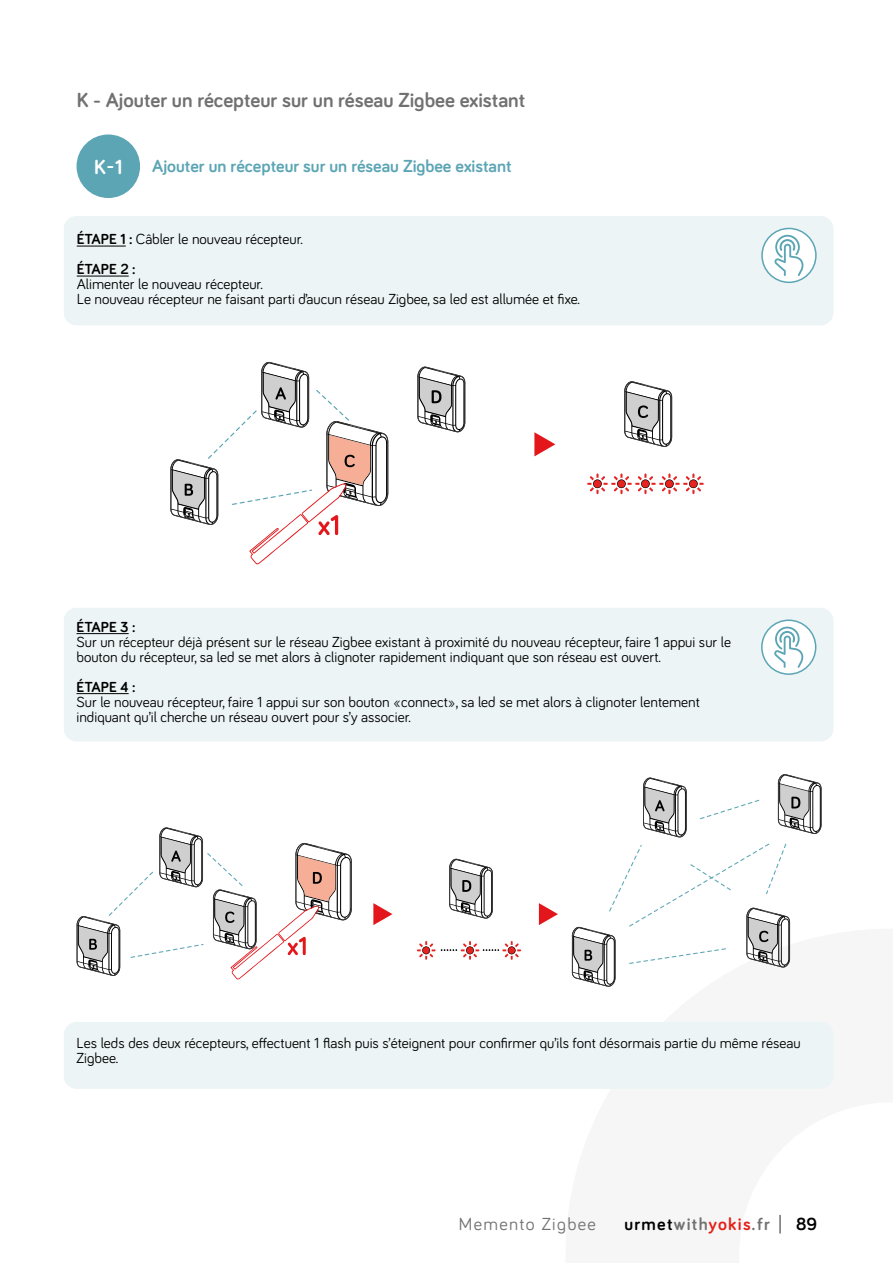
<style>
.page{position:relative;width:893px;height:1263px;background:#fff}
.page>*{position:absolute;margin:0;border:0;box-sizing:border-box;transform-origin:0 0}
.t1{font:700 21px "Bariol";color:#727171}
.t2{font:700 21px "Bariol";color:#fff}
.t3{font:700 18px "Bariol";color:#5ca5b5}
.t4{font:700 18px "Bariol";letter-spacing:.075em;color:#727171}
.t5{font:18px "Bariol";letter-spacing:.075em;color:#727171}
.t6{font:700 18px "Bariol";color:#000}
.t7{font:15px/15px "Bariol";color:#000}
.t8{font:700 15px "Bariol";color:#000}
.s1{font-weight:700}
.s2{color:#000}
.s3{color:#e41f18}
</style>
<div class="page">
<div style="left:77px;top:134px;width:63px;height:64px;background:#5ba5b5;border-radius:50%"></div>
<svg style="left:417px;top:367px;width:48px;height:65px"></svg>
<svg style="left:624px;top:381px;width:48px;height:66px"></svg>
<svg style="left:534px;top:432px;width:21px;height:24px"></svg>
<svg style="left:170px;top:362px;width:218px;height:202px"></svg>
<svg style="left:587px;top:473px;width:117px;height:22px"></svg>
<div style="left:64px;top:216px;width:769px;height:109px;background:#ecf4f6;border-radius:13px"></div>
<hr style="left:77px;top:246px;width:49px;height:1px;background:#000">
<hr style="left:77px;top:276px;width:52px;height:1px;background:#000">
<div style="left:762px;top:228px;width:54px;height:54px;background:#fff;border-radius:50%"></div>
<div style="left:761px;top:228px;width:56px;height:55px;border:2px solid #5ca5b5;border-radius:50%"></div>
<svg style="left:774px;top:235px;width:29px;height:41px"></svg>
<svg style="left:700px;top:800px;width:59px;height:19px"></svg>
<svg style="left:778px;top:774px;width:43px;height:60px"></svg>
<svg style="left:449px;top:859px;width:44px;height:60px"></svg>
<svg style="left:643px;top:777px;width:44px;height:60px"></svg>
<svg style="left:572px;top:843px;width:218px;height:144px"></svg>
<svg style="left:373px;top:903px;width:19px;height:22px"></svg>
<svg style="left:539px;top:903px;width:19px;height:22px"></svg>
<svg style="left:77px;top:827px;width:275px;height:152px"></svg>
<svg style="left:416px;top:941px;width:106px;height:19px"></svg>
<div style="left:64px;top:608px;width:769px;height:133px;background:#ecf4f6;border-radius:13px"></div>
<div style="left:64px;top:1022px;width:769px;height:67px;background:#ecf4f6;border-radius:13px"></div>
<hr style="left:77px;top:633px;width:52px;height:1px;background:#000">
<hr style="left:77px;top:693px;width:52px;height:1px;background:#000">
<div style="left:762px;top:620px;width:54px;height:54px;background:#fff;border-radius:50%"></div>
<div style="left:761px;top:619px;width:55px;height:56px;border:2px solid #5ca5b5;border-radius:50%"></div>
<svg style="left:774px;top:627px;width:29px;height:41px"></svg>
<svg style="left:779px;top:1215px;width:2px;height:18px"></svg>
<h1 class="t1" style="left:77px;top:85px;width:450px">K - Ajouter un récepteur sur un réseau Zigbee existant</h1>
<h1 class="t2" style="left:94px;top:153px;width:30px">K-1</h1>
<p class="t3" style="left:152px;top:153px;width:361px">Ajouter un récepteur sur un réseau Zigbee existant</p>
<p class="t7" style="left:77px;top:223px;width:228px;line-height:30px"><span class="s1">ÉTAPE 1 :</span> Câbler le nouveau récepteur.<br><span class="s1">ÉTAPE 2 :</span></p>
<p class="t7" style="left:77px;top:276px;width:505px">Alimenter le nouveau récepteur.<br>Le nouveau récepteur ne faisant parti d’aucun réseau Zigbee, sa led est allumée et fixe.</p>
<p class="t8" style="left:77px;top:616px;width:60px">ÉTAPE 3 :</p>
<p class="t7" style="left:77px;top:633px;width:656px">Sur un récepteur déjà présent sur le réseau Zigbee existant à proximité du nouveau récepteur, faire 1 appui sur le bouton du récepteur, sa led se met alors à clignoter rapidement indiquant que son réseau est ouvert.</p>
<p class="t8" style="left:77px;top:676px;width:60px">ÉTAPE 4 :</p>
<p class="t7" style="left:77px;top:693px;width:625px">Sur le nouveau récepteur, faire 1 appui sur son bouton «connect», sa led se met alors à clignoter lentement indiquant qu’il cherche un réseau ouvert pour s’y associer.</p>
<p class="t7" style="left:77px;top:1035px;width:726px">Les leds des deux récepteurs, effectuent 1 flash puis s’éteignent pour confirmer qu’ils font désormais partie du même réseau<br>Zigbee.</p>
<p class="t5" style="left:459px;top:1212px;width:139px">Memento Zigbee</p>
<p class="t4" style="left:624px;top:1212px;width:147px"><span class="s2">urmet</span>with<span class="s3">yokis</span>.fr</p>
<p class="t6" style="left:796px;top:1212px;width:22px">89</p>
</div>
